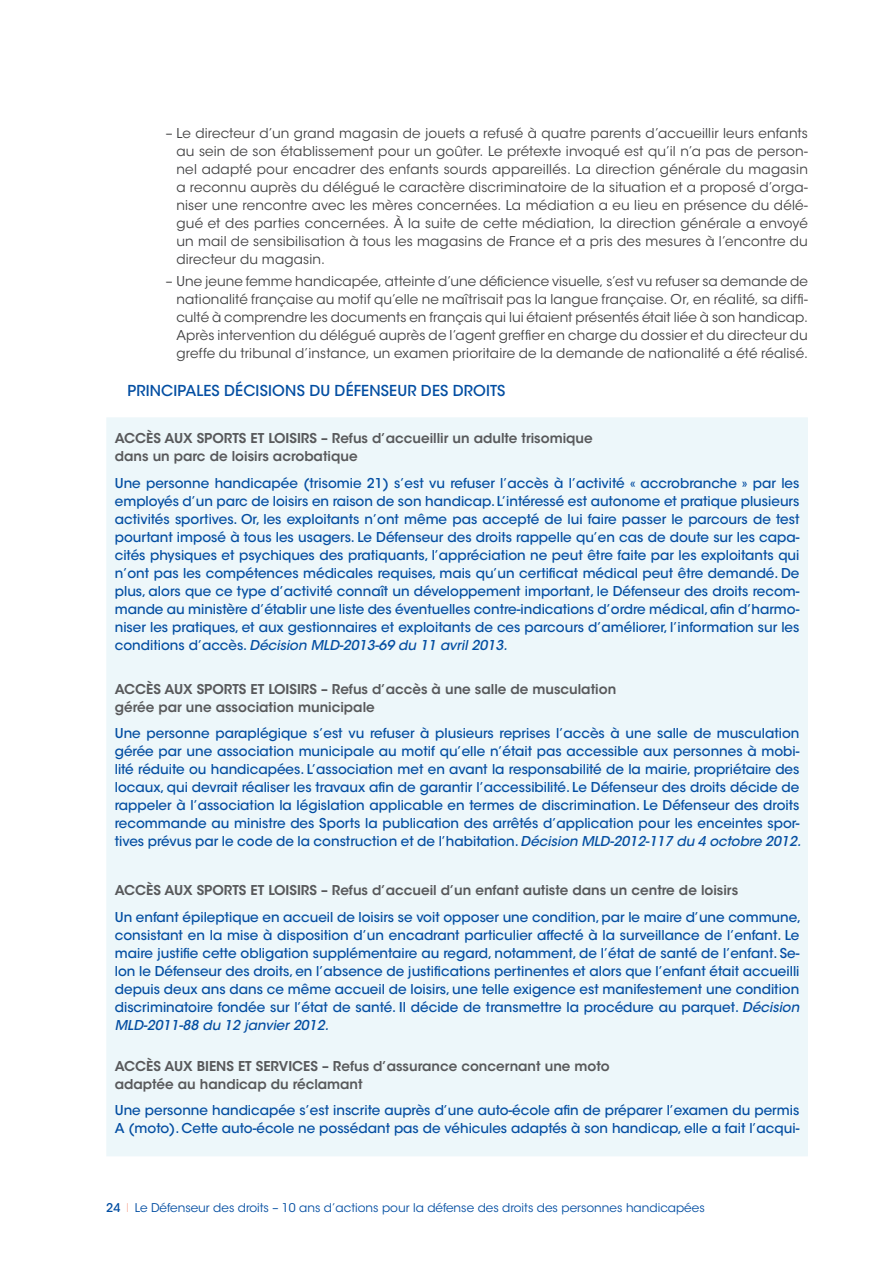
<style>
.page{position:relative;width:893px;height:1263px;background:#fff}
.page>*{position:absolute;margin:0;border:0;box-sizing:border-box;transform-origin:0 0}
.t1{font:500 15px "ITC Avant Garde Std";letter-spacing:.01em;color:#034ea2}
.t2{font:500 13.5px/18px "ITC Avant Garde Std";color:#034ea2}
.t3{font:13.5px/18px "ITC Avant Garde Std";letter-spacing:.01em;color:#414142;text-align:justify}
.t4{font:600 13.5px/18px "ITC Avant Garde Std";color:#58595b}
.t5{font:12px "ITC Avant Garde Std";color:#034ea2}
.s1{font-style:italic}
.s2{font-weight:500}
.s3{font-weight:200;color:#f37153}
</style>
<div class="page">
<div style="left:106px;top:417px;width:702px;height:739px;background:#edf7fa"></div>
<p class="t3" style="left:176px;top:124px;width:633px;text-indent:-11px">– Le directeur d’un grand magasin de jouets a refusé à quatre parents d’accueillir leurs enfants au sein de son établissement pour un goûter. Le prétexte invoqué est qu’il n’a pas de person&shy;nel adapté pour encadrer des enfants sourds appareillés. La direction générale du magasin a reconnu auprès du délégué le caractère discriminatoire de la situation et a proposé d’orga&shy;niser une rencontre avec les mères concernées. La médiation a eu lieu en présence du délé&shy;gué et des parties concernées. À la suite de cette médiation, la direction générale a envoyé un mail de sensibilisation à tous les magasins de France et a pris des mesures à l’encontre du directeur du magasin.</p>
<p class="t3" style="left:176px;top:272px;width:633px;text-indent:-11px">– Une jeune femme handicapée, atteinte d’une déficience visuelle, s’est vu refuser sa demande de nationalité française au motif qu’elle ne maîtrisait pas la langue française. Or, en réalité, sa diffi&shy;culté à comprendre les documents en français qui lui étaient présentés était liée à son handicap.<br>Après intervention du délégué auprès de l’agent greffier en charge du dossier et du directeur du greffe du tribunal d’instance, un examen prioritaire de la demande de nationalité a été réalisé.</p>
<p class="t1" style="left:128px;top:382px;width:379px">PRINCIPALES DÉCISIONS DU DÉFENSEUR DES DROITS</p>
<p class="t4" style="left:115px;top:429px;width:479px">ACCÈS AUX SPORTS ET LOISIRS – Refus d’accueillir un adulte trisomique dans un parc de loisirs acrobatique</p>
<p class="t2" style="left:115px;top:474px;width:686px;text-align:justify">Une personne handicapée (trisomie 21) s’est vu refuser l’accès à l’activité « accrobranche » par les employés d’un parc de loisirs en raison de son handicap. L’intéressé est autonome et pratique plusieurs activités sportives. Or, les exploitants n’ont même pas accepté de lui faire passer le parcours de test pourtant imposé à tous les usagers. Le Défenseur des droits rappelle qu’en cas de doute sur les capa&shy;cités physiques et psychiques des pratiquants, l’appréciation ne peut être faite par les exploitants qui n’ont pas les compétences médicales requises, mais qu’un certificat médical peut être demandé. De plus, alors que ce type d’activité connaît un développement important, le Défenseur des droits recom&shy;mande au ministère d’établir une liste des éventuelles contre-indications d’ordre médical, afin d’harmo&shy;niser les pratiques, et aux gestionnaires et exploitants de ces parcours d’améliorer, l’information sur les conditions d’accès. <span class="s1">Décision MLD-2013-69 du 11 avril 2013.</span></p>
<p class="t4" style="left:115px;top:680px;width:503px">ACCÈS AUX SPORTS ET LOISIRS – Refus d’accès à une salle de musculation gérée par une association municipale</p>
<p class="t2" style="left:115px;top:724px;width:688px">Une personne paraplégique s’est vu refuser à plusieurs reprises l’accès à une salle de musculation gérée par une association municipale au motif qu’elle n’était pas accessible aux personnes à mobi&shy;lité réduite ou handicapées. L’association met en avant la responsabilité de la mairie, propriétaire des locaux, qui devrait réaliser les travaux afin de garantir l’accessibilité. Le Défenseur des droits décide de rappeler à l’association la législation applicable en termes de discrimination. Le Défenseur des droits recommande au ministre des Sports la publication des arrêtés d’application pour les enceintes spor&shy;tives prévus par le code de la construction et de l’habitation. <span class="s1">Décision MLD-2012-117 du 4 octobre 2012.</span></p>
<p class="t4" style="left:115px;top:881px;width:625px">ACCÈS AUX SPORTS ET LOISIRS – Refus d’accueil d’un enfant autiste dans un centre de loisirs</p>
<p class="t2" style="left:115px;top:908px;width:688px">Un enfant épileptique en accueil de loisirs se voit opposer une condition, par le maire d’une commune, consistant en la mise à disposition d’un encadrant particulier affecté à la surveillance de l’enfant. Le maire justifie cette obligation supplémentaire au regard, notamment, de l’état de santé de l’enfant. Se&shy;lon le Défenseur des droits, en l’absence de justifications pertinentes et alors que l’enfant était accueilli depuis deux ans dans ce même accueil de loisirs, une telle exigence est manifestement une condition discriminatoire fondée sur l’état de santé. Il décide de transmettre la procédure au parquet. <span class="s1">Décision MLD-2011-88 du 12 janvier 2012.</span></p>
<p class="t4" style="left:115px;top:1057px;width:496px">ACCÈS AUX BIENS ET SERVICES – Refus d’assurance concernant une moto adaptée au handicap du réclamant</p>
<p class="t2" style="left:115px;top:1101px;width:686px">Une personne handicapée s’est inscrite auprès d’une auto-école afin de préparer l’examen du permis<br>A (moto). Cette auto-école ne possédant pas de véhicules adaptés à son handicap, elle a fait l’acqui-</p>
<p class="t5" style="left:106px;top:1201px;width:600px"><span class="s2">24</span> <span class="s3">I</span> Le Défenseur des droits – 10 ans d’actions pour la défense des droits des personnes handicapées</p>
</div>
